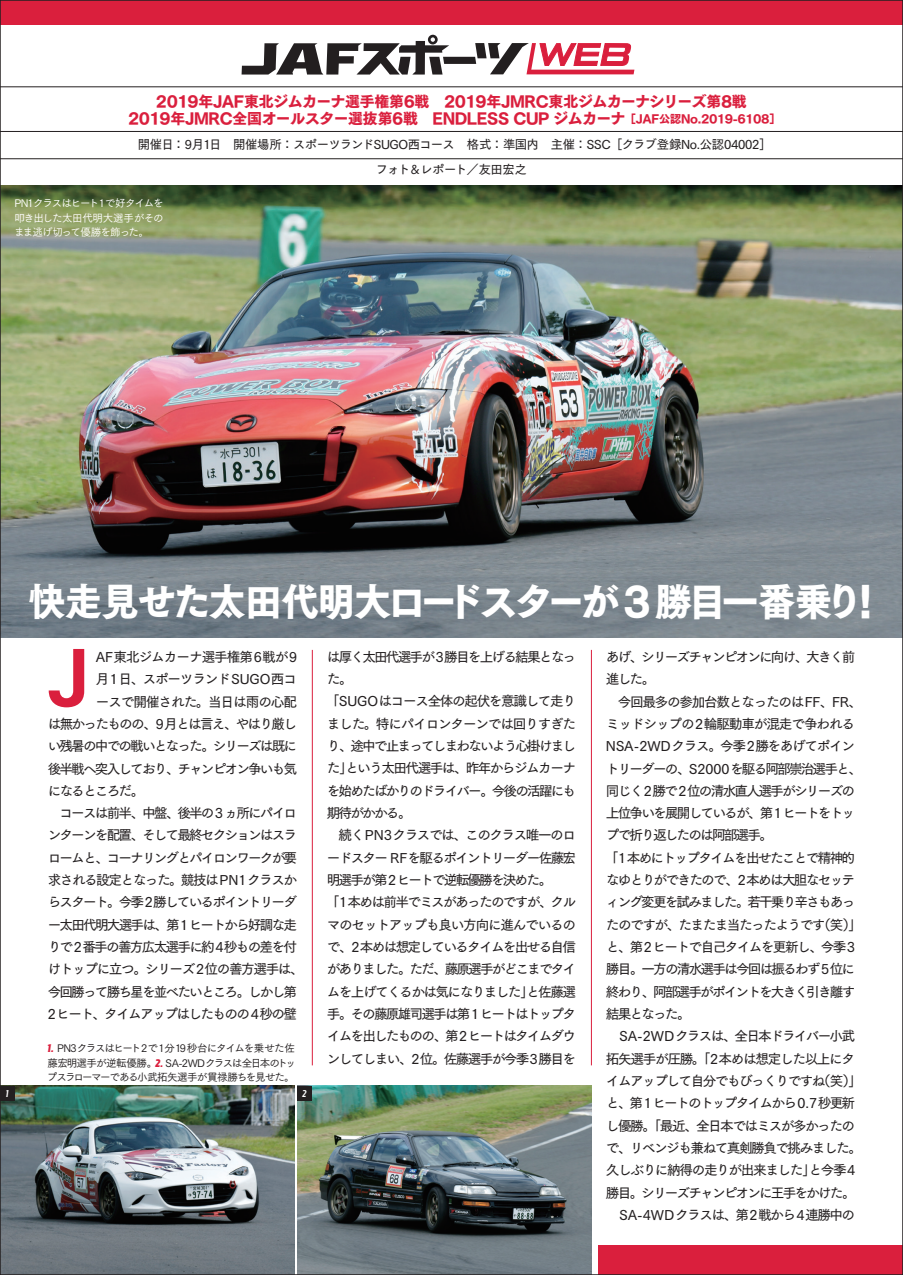
<style>
.page{position:relative;width:903px;height:1275px;background:#fff}
.page>*{position:absolute;margin:0;border:0;box-sizing:border-box;transform-origin:0 0}
.t1{font:71.92px "Tsuku Go Pro E";color:#da1f3d}
.t2{font:38.5px "Tsuku Go Pro H";letter-spacing:-.055em;color:#fff;scale:.96 1}
.t3{font:14.88px/17.3px "Tsuku Go Pro H";letter-spacing:-.025em;color:#da1f3d}
.t4{font:13.65px/22.4px "Tsuku Go Pro D";letter-spacing:-.125em;color:#231f20}
.t5{font:13.65px "Tsuku Go Pro D";letter-spacing:-.105em;color:#231f20}
.t6{font:13.65px "Tsuku Go Pro D";letter-spacing:-.075em;color:#231f20}
.t7{font:13.65px "Tsuku Go Pro D";letter-spacing:-.045em;color:#231f20}
.t8{font:13.65px "Tsuku Go Pro D";letter-spacing:-.08em;color:#231f20}
.t9{font:12.42px/24.8px "Tsuku Go Pro D";letter-spacing:-.04em;color:#231f20;text-align:center}
.t10{font:10.5px/14.2px "Tsuku Go Pro M";letter-spacing:-.09em;color:#231f20;text-align:justify}
.t11{font:10.5px/14.2px "Tsuku Go Pro M";letter-spacing:-.09em;color:#fff;text-align:justify}
.t12{font:italic 700 9.97px "TT Octas";color:#fff}
.s1{font-size:11.2px}
.s2{font-family:"TT Octas";font-weight:900;font-style:italic;font-size:11.03px;color:#da1f3d}
</style>
<div class="page">
<svg style="left:242px;top:35px;width:392px;height:40px"></svg>
<hr style="left:0;top:86px;width:903px;height:1px;background:#231f20">
<hr style="left:0;top:158px;width:903px;height:1px;background:#231f20">
<hr style="left:0;top:131px;width:903px;height:1px;background:#231f20">
<div style="left:0;top:0;width:903px;height:25px;background:#da1f3d"></div>
<img style="left:2px;top:185px;width:899px;height:452px">
<hr style="left:312px;top:650px;width:1px;height:415px;background:#da1f3d">
<hr style="left:591px;top:650px;width:1px;height:415px;background:#da1f3d">
<div style="left:598px;top:1245px;width:305px;height:30px;background:#da1f3d"></div>
<img style="left:2px;top:1086px;width:293px;height:187px">
<img style="left:297px;top:1086px;width:295px;height:187px">
<div style="left:0;top:1086px;width:15px;height:15px;background:#231f20"></div>
<div style="left:297px;top:1086px;width:15px;height:15px;background:#231f20"></div>
<p class="t3" style="left:128px;top:93px;width:654px;text-indent:28px">2019年JAF東北ジムカーナ選手権第6戦　2019年JMRC東北ジムカーナシリーズ第8戦　<br>2019年JMRC全国オールスター選抜第6戦　ENDLESS CUP ジムカーナ<span class="s1">［JAF公認No.2019-6108］</span></p>
<p class="t9" style="left:138px;top:131px;width:635px">開催日： 9月1日　開催場所： スポーツランドSUGO西コース　格式： 準国内　主催： SSC［クラブ登録No.公認04002］フォト&amp;レポート／友田宏之</p>
<p class="t11" style="left:14px;top:195px;width:151px">PN1クラスはヒート1で好タイムを叩き出した太田代明大選手がそのまま逃げ切って優勝を飾った。</p>
<h2 class="t2" style="left:28px;top:580px;width:893px">快走見せた太田代明大ロードスターが 3 勝目一番乗り！</h2>
<h1 class="t1" style="left:48px;top:612px;width:44px">J</h1>
<p class="t6" style="left:96px;top:645px;width:203px">AF東北ジムカーナ選手権第6戦が9</p>
<p class="t7" style="left:96px;top:668px;width:203px">月1日、スポーツランドSUGO西コ</p>
<p class="t8" style="left:96px;top:690px;width:203px">ースで開催された。当日は雨の心配</p>
<p class="t4" style="left:48px;top:711px;width:251px">は無かったものの、9月とは言え、やはり厳し</p>
<p class="t4" style="left:48px;top:733px;width:251px">い残暑の中での戦いとなった。シリーズは既に</p>
<p class="t4" style="left:48px;top:756px;width:251px">後半戦へ突入しており、チャンピオン争いも気</p>
<p class="t4" style="left:48px;top:778px;width:98px">になるところだ。</p>
<p class="t4" style="left:60px;top:800px;width:239px">コースは前半、中盤、後半の 3 ヵ所にパイロ</p>
<p class="t4" style="left:48px;top:823px;width:251px">ンターンを配置、そして最終セクションはスラ</p>
<p class="t4" style="left:48px;top:845px;width:251px">ロームと、コーナリングとパイロンワークが要</p>
<p class="t4" style="left:48px;top:867px;width:251px">求される設定となった。競技はPN1クラスか</p>
<p class="t4" style="left:48px;top:889px;width:251px">らスタート。今季2勝しているポイントリーダ</p>
<p class="t4" style="left:48px;top:912px;width:251px">ー太田代明大選手は、第 1 ヒートから好調な走</p>
<p class="t4" style="left:48px;top:934px;width:251px">りで 2 番手の善方広太選手に約 4 秒もの差を付</p>
<p class="t5" style="left:48px;top:958px;width:258px">けトップに立つ。シリーズ2位の善方選手は、</p>
<p class="t4" style="left:48px;top:979px;width:251px">今回勝って勝ち星を並べたいところ。しかし第</p>
<p class="t4" style="left:48px;top:1001px;width:251px">2 ヒート、タイムアップはしたものの4秒の壁</p>
<p class="t10" style="left:47px;top:1040px;width:251px"><span class="s2">1.</span> PN3クラスはヒート2で1分19秒台にタイムを乗せた佐藤宏明選手が逆転優勝。<span class="s2">2.</span> SA-2WDクラスは全日本のトップスラローマーである小武拓矢選手が貫禄勝ちを見せた。</p>
<p class="t12" style="left:6px;top:1087px;width:5px">1</p>
<p class="t12" style="left:303px;top:1087px;width:6px">2</p>
<p class="t4" style="left:326px;top:644px;width:252px">は厚く太田代選手が3 勝目を上げる結果となった。<br>「SUGOはコース全体の起伏を意識して走りました。特にパイロンターンでは回りすぎたり、途中で止まってしまわないよう心掛けました」という太田代選手は、昨年からジムカーナを始めたばかりのドライバー。今後の活躍にも期待がかかる。</p>
<p class="t4" style="left:326px;top:822px;width:252px;text-indent:13px">続くPN3クラスでは、このクラス唯一のロードスター RF を駆るポイントリーダー佐藤宏明選手が第 2 ヒートで逆転優勝を決めた。<br>「1 本めは前半でミスがあったのですが、クルマのセットアップも良い方向に進んでいるので、2本めは想定しているタイムを出せる自信がありました。ただ、藤原選手がどこまでタイムを上げてくるかは気になりました」と佐藤選手。その藤原雄司選手は第 1 ヒートはトップタイムを出したものの、第2 ヒートはタイムダウンしてしまい、2位。佐藤選手が今季3勝目を</p>
<p class="t4" style="left:606px;top:644px;width:251px">あげ、シリーズチャンピオンに向け、大きく前進した。</p>
<p class="t4" style="left:605px;top:689px;width:259px;text-indent:13px">今回最多の参加台数となったのはFF、FR、ミッドシップの2輪駆動車が混走で争われる<br>NSA-2WDクラス。今季2勝をあげてポイントリーダーの、S2000 を駆る阿部崇治選手と、同じく 2 勝で 2 位の清水直人選手がシリーズの上位争いを展開しているが、第 1 ヒートをトップで折り返したのは阿部選手。<br>「1 本めにトップタイムを出せたことで精神的なゆとりができたので、2 本めは大胆なセッティング変更を試みました。若干乗り辛さもあったのですが、たまたま当たったようです（笑）」と、第2 ヒートで自己タイムを更新し、今季3勝目。一方の清水選手は今回は振るわず 5 位に終わり、阿部選手がポイントを大きく引き離す結果となった。</p>
<p class="t4" style="left:606px;top:1023px;width:258px;text-align:center">SA-2WD クラスは、全日本ドライバー小武<br>拓矢選手が圧勝。「2本めは想定した以上にタイムアップして自分でもびっくりですね（笑）」と、第 1 ヒートのトップタイムから 0.7秒更新し優勝。「最近、全日本ではミスが多かったので、リベンジも兼ねて真剣勝負で挑みました。久しぶりに納得の走りが出来ました」と今季4勝目。シリーズチャンピオンに王手をかけた。<br>SA-4WDクラスは、第2戦から4連勝中の</p>
</div>
